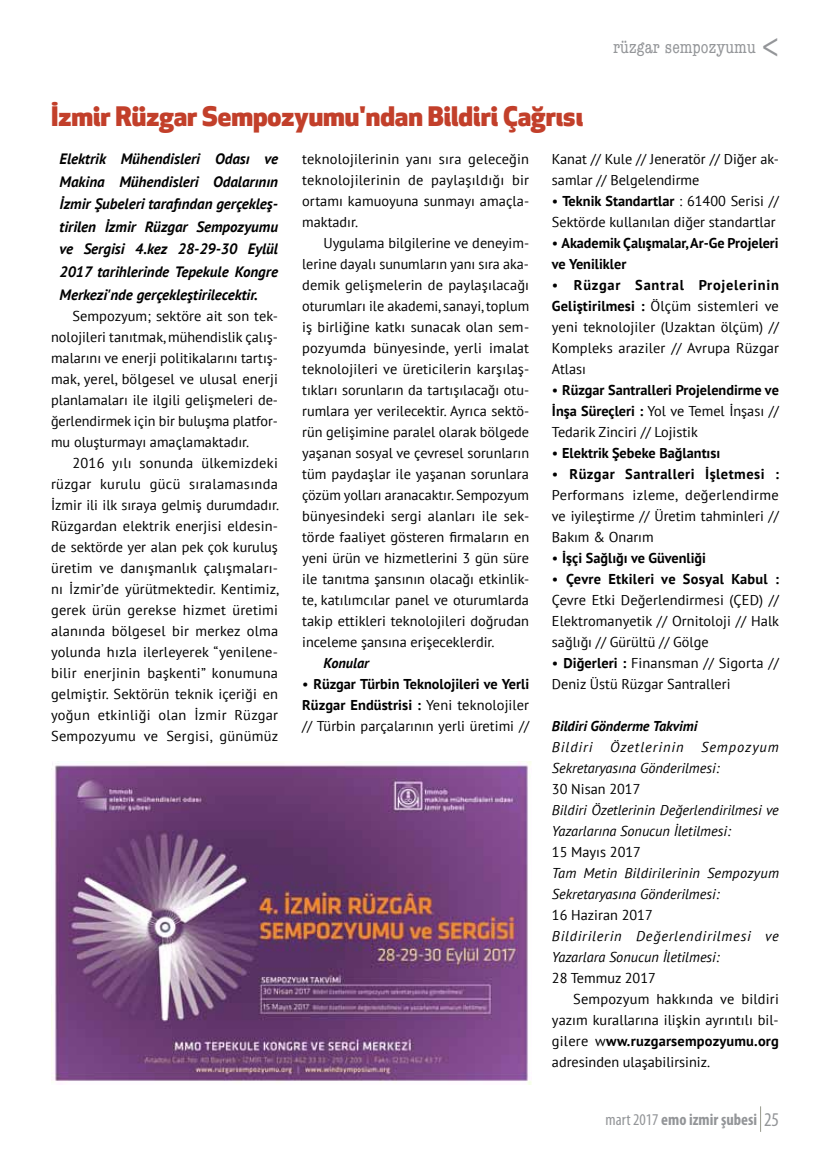
<style>
.page{position:relative;width:830px;height:1170px;background:#fff}
.page>*{position:absolute;margin:0;border:0;box-sizing:border-box;transform-origin:0 0}
.t1{font:800 26.25px "Apex New";color:#c23f2a}
.t2{font:condensed 18px "American Typewriter";letter-spacing:.01em;color:#939598}
.t3{font:700 condensed 16.5px "Myriad Pro";color:#939598}
.t4{font:italic 700 15px/22.5px "PT Sans";color:#000;text-align:justify}
.t5{font:14.25px/21px "PT Sans";color:#000;text-align:justify}
.t6{font:700 14.25px/21px "PT Sans";color:#000}
.t7{font:italic 14.25px/21px "PT Sans";color:#000}
.t8{font:italic 14.25px/21px "PT Sans";letter-spacing:.05em;color:#000}
.t9{font:italic 14.25px/21px "PT Sans";letter-spacing:.025em;color:#000}
.t10{font:italic 700 14.25px "PT Sans";color:#000}
.s1{font-weight:700}
.s2{font-weight:400}
.s3{font-weight:400;font-size:19.5px}
</style>
<div class="page">
<img style="left:51px;top:761px;width:480px;height:323px">
<h1 class="t1" style="left:51px;top:98px;width:533px">İzmir Rüzgar Sempozyumu'ndan Bildiri Çağrısı</h1>
<p class="t2" style="left:612px;top:33px;width:144px">rüzgar sempozyumu</p>
<p class="t4" style="left:60px;top:147px;width:220px">Elektrik Mühendisleri Odası ve Makina Mühendisleri Odalarının İzmir Şubeleri tarafından gerçekleş&shy;tirilen İzmir Rüzgar Sempozyumu ve Sergisi 4.kez 28-29-30 Eylül 2017 tarihlerinde Tepekule Kongre Merkezi'nde gerçekleştirilecektir.</p>
<p class="t5" style="left:51px;top:304px;width:228px;text-indent:21px">Sempozyum; sektöre ait son tek&shy;nolojileri tanıtmak, mühendislik çalış&shy;malarını ve enerji politikalarını tartış&shy;mak, yerel, bölgesel ve ulusal enerji planlamaları ile ilgili gelişmeleri de&shy;ğerlendirmek için bir buluşma platfor&shy;mu oluşturmayı amaçlamaktadır.</p>
<p class="t5" style="left:51px;top:451px;width:229px;text-indent:21px">2016 yılı sonunda ülkemizdeki rüzgar kurulu gücü sıralamasında İzmir ili ilk sıraya gelmiş durumdadır.<br>Rüzgardan elektrik enerjisi eldesin&shy;de sektörde yer alan pek çok kuruluş üretim ve danışmanlık çalışmaları&shy;nı İzmir’de yürütmektedir. Kentimiz, gerek ürün gerekse hizmet üretimi alanında bölgesel bir merkez olma yolunda hızla ilerleyerek “yenilene&shy;bilir enerjinin başkenti” konumuna gelmiştir. Sektörün teknik içeriği en yoğun etkinliği olan İzmir Rüzgar Sempozyumu ve Sergisi, günümüz</p>
<p class="t5" style="left:302px;top:148px;width:228px">teknolojilerinin yanı sıra geleceğin teknolojilerinin de paylaşıldığı bir ortamı kamuoyuna sunmayı amaçla&shy;maktadır.</p>
<p class="t5" style="left:302px;top:232px;width:228px;text-indent:21px">Uygulama bilgilerine ve deneyim&shy;lerine dayalı sunumların yanı sıra aka&shy;demik gelişmelerin de paylaşılacağı oturumları ile akademi, sanayi, toplum iş birliğine katkı sunacak olan sem&shy;pozyumda bünyesinde, yerli imalat teknolojileri ve üreticilerin karşılaş&shy;tıkları sorunların da tartışılacağı otu&shy;rumlara yer verilecektir. Ayrıca sektö&shy;rün gelişimine paralel olarak bölgede yaşanan sosyal ve çevresel sorunların tüm paydaşlar ile yaşanan sorunlara çözüm yolları aranacaktır. Sempozyum bünyesindeki sergi alanları ile sek&shy;törde faaliyet gösteren firmaların en yeni ürün ve hizmetlerini 3 gün süre ile tanıtma şansının olacağı etkinlik&shy;te, katılımcılar panel ve oturumlarda takip ettikleri teknolojileri doğrudan inceleme şansına erişeceklerdir.</p>
<p class="t10" style="left:323px;top:653px;width:47px">Konular</p>
<p class="t5" style="left:302px;top:673px;width:228px">• <span class="s1">Rüzgar Türbin Teknolojileri ve Yerli Rüzgar Endüstrisi :</span> Yeni teknolojiler // Türbin parçalarının yerli üretimi //</p>
<p class="t5" style="left:551px;top:148px;width:228px">Kanat // Kule // Jeneratör // Diğer ak&shy;samlar // Belgelendirme</p>
<p class="t5" style="left:551px;top:190px;width:228px">• <span class="s1">Teknik Standartlar</span> : 61400 Serisi //<br>Sektörde kullanılan diğer standartlar</p>
<p class="t6" style="left:551px;top:232px;width:228px"><span class="s2">•</span> Akademik Çalışmalar, Ar-Ge Projeleri ve Yenilikler</p>
<p class="t5" style="left:551px;top:274px;width:228px">• <span class="s1">Rüzgar Santral Projelerinin Geliştirilmesi :</span> Ölçüm sistemleri ve yeni teknolojiler (Uzaktan ölçüm) // Kompleks araziler // Avrupa Rüzgar Atlası</p>
<p class="t6" style="left:551px;top:379px;width:228px;text-align:justify"><span class="s2">•</span> Rüzgar Santralleri Projelendirme ve İnşa Süreçleri : <span class="s2">Yol ve Temel İnşası // Tedarik Zinciri // Lojistik</span></p>
<p class="t6" style="left:551px;top:442px;width:170px"><span class="s2">•</span> Elektrik Şebeke Bağlantısı</p>
<p class="t5" style="left:551px;top:463px;width:228px">• <span class="s1">Rüzgar Santralleri İşletmesi :<br></span>Performans izleme, değerlendirme ve iyileştirme // Üretim tahminleri // Bakım &amp; Onarım</p>
<p class="t6" style="left:551px;top:547px;width:155px"><span class="s2">•</span> İşçi Sağlığı ve Güvenliği</p>
<p class="t5" style="left:551px;top:568px;width:229px">• <span class="s1">Çevre Etkileri ve Sosyal Kabul :<br></span>Çevre Etki Değerlendirmesi (ÇED) // Elektromanyetik // Ornitoloji // Halk sağlığı // Gürültü // Gölge</p>
<p class="t5" style="left:551px;top:652px;width:228px">• <span class="s1">Diğerleri :</span> Finansman // Sigorta //<br>Deniz Üstü Rüzgar Santralleri</p>
<p class="t10" style="left:551px;top:716px;width:147px">Bildiri Gönderme Takvimi</p>
<p class="t9" style="left:551px;top:736px;width:228px">Bildiri Özetlerinin Sempozyum<br>Sekretaryasına Gönderilmesi:</p>
<p class="t5" style="left:551px;top:778px;width:90px">30 Nisan 2017</p>
<p class="t7" style="left:551px;top:799px;width:228px">Bildiri Özetlerinin Değerlendirilmesi ve<br>Yazarlarına Sonucun İletilmesi:</p>
<p class="t5" style="left:551px;top:841px;width:91px">15 Mayıs 2017</p>
<p class="t7" style="left:551px;top:862px;width:228px">Tam Metin Bildirilerinin Sempozyum<br>Sekretaryasına Gönderilmesi:</p>
<p class="t5" style="left:551px;top:904px;width:102px">16 Haziran 2017</p>
<p class="t8" style="left:551px;top:925px;width:228px">Bildirilerin Değerlendirilmesi ve<br>Yazarlara Sonucun İletilmesi:</p>
<p class="t5" style="left:551px;top:967px;width:105px">28 Temmuz 2017</p>
<p class="t5" style="left:573px;top:988px;width:207px">Sempozyum hakkında ve bildiri</p>
<p class="t5" style="left:551px;top:1009px;width:228px">yazım kurallarına ilişkin ayrıntılı bil-</p>
<p class="t6" style="left:551px;top:1030px;width:228px"><span class="s2">gilere w</span>ww.ruzgarsempozyumu.org</p>
<p class="t5" style="left:551px;top:1051px;width:160px">adresinden ulaşabilirsiniz.</p>
<p class="t3" style="left:605px;top:1109px;width:175px"><span class="s2">mart 2017</span> emo izmir şubesi <span class="s3">25</span></p>
</div>
